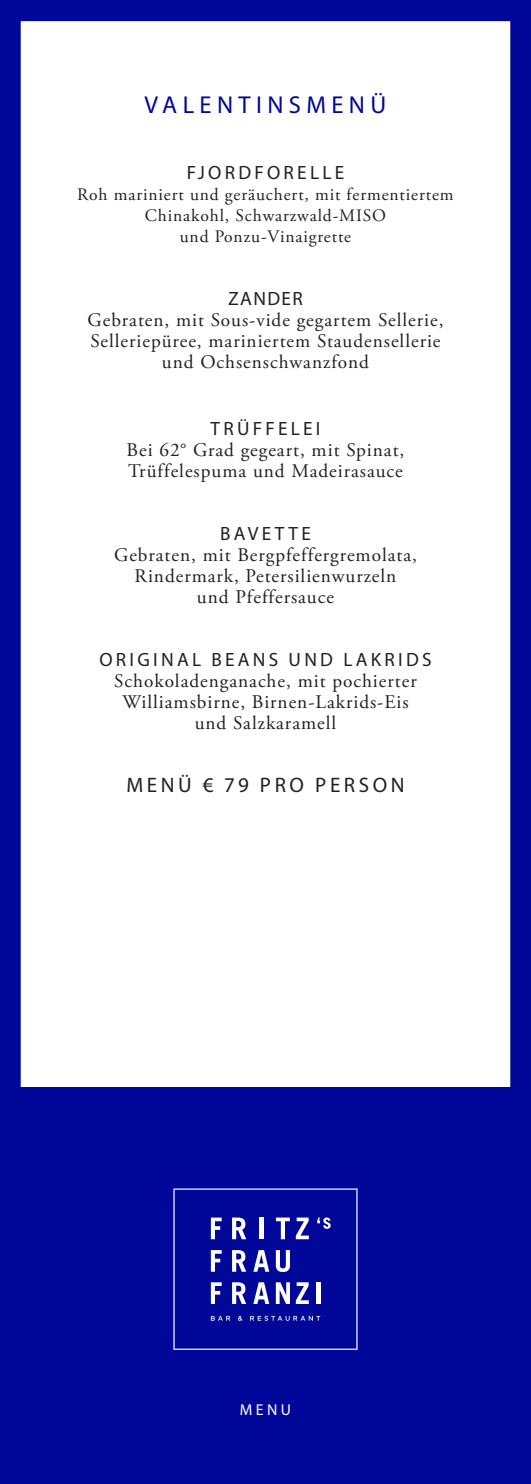
<style>
.page{position:relative;width:531px;height:1484px;background:#fff}
.page>*{position:absolute;margin:0;border:0;box-sizing:border-box;transform-origin:0 0}
.t1{font:24.5px "Myriad Pro";letter-spacing:.22em;color:#010799}
.t2{font:21px "Myriad Pro";letter-spacing:.17em;color:#231f20}
.t3{font:19.25px/21px "Adobe Garamond Pro";letter-spacing:.05em;color:#231f20;text-align:center}
.t4{font:19.25px "Myriad Pro";letter-spacing:.17em;color:#231f20}
.t5{font:17.5px/21px "Adobe Garamond Pro";letter-spacing:.05em;color:#231f20;text-align:center}
.t6{font:15.75px "Myriad Pro";color:#fff}
</style>
<div class="page">
<div style="left:0;top:0;width:531px;height:1483px;background:#010799"></div>
<div style="left:13px;top:13px;width:505px;height:1458px;background:#fff"></div>
<div style="left:5px;top:5px;width:521px;height:1474px;border:16px solid #010799"></div>
<div style="left:5px;top:1087px;width:521px;height:391px;background:#010799"></div>
<svg style="left:173px;top:1188px;width:184px;height:161px"></svg>
<p class="t1" style="left:145px;top:89px;width:243px">VALENTINSMENÜ</p>
<p class="t4" style="left:187px;top:161px;width:159px">FJORDFORELLE</p>
<p class="t5" style="left:77px;top:185px;width:378px">Roh mariniert und geräuchert, mit fermentiertem<br>Chinakohl, Schwarzwald-MISO<br>und Ponzu-Vinaigrette</p>
<p class="t4" style="left:228px;top:287px;width:76px">ZANDER</p>
<p class="t3" style="left:87px;top:310px;width:357px">Gebraten, mit Sous-vide gegartem Sellerie,<br>Selleriepüree, mariniertem Staudensellerie und Ochsenschwanzfond</p>
<p class="t4" style="left:210px;top:416px;width:111px">TRÜFFELEI</p>
<p class="t3" style="left:127px;top:440px;width:279px;text-align:left">Bei 62° Grad gegeart, mit Spinat,<br>Trüffelespuma und Madeirasauce</p>
<p class="t4" style="left:220px;top:521px;width:92px">BAVETTE</p>
<p class="t3" style="left:114px;top:545px;width:304px">Gebraten, mit Bergpfeffergremolata,<br>Rindermark, Petersilienwurzeln<br>und Pfeffersauce</p>
<p class="t4" style="left:99px;top:647px;width:334px">ORIGINAL BEANS UND LAKRIDS</p>
<p class="t3" style="left:114px;top:671px;width:304px">Schokoladenganache, mit pochierter<br>Williamsbirne, Birnen-Lakrids-Eis und Salzkaramell</p>
<p class="t2" style="left:126px;top:772px;width:280px">MENÜ € 79 PRO PERSON</p>
<p class="t6" style="left:240px;top:1399px;width:53px">MENU</p>
</div>
